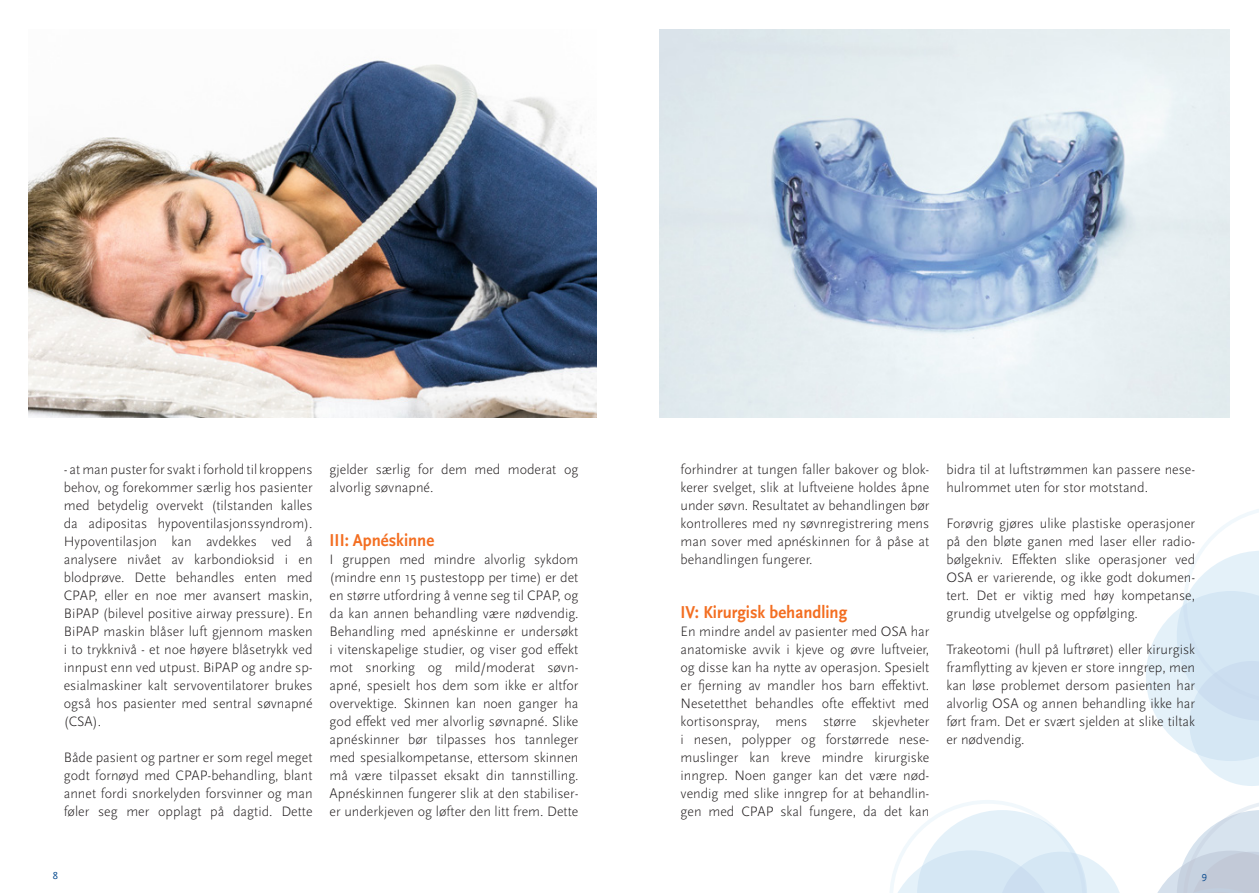
<style>
.page{position:relative;width:1259px;height:893px;background:#fff}
.page>*{position:absolute;margin:0;border:0;box-sizing:border-box;transform-origin:0 0}
.t1{font:700 18px "Scala Sans Pro";color:#f36e21;scale:.93 1}
.t2{font:300 14.25px/18px "Scala Sans Pro";color:#231f20;text-align:justify}
.t3{font:10.5px "Scala Sans Pro";color:#01468c}
</style>
<div class="page">
<svg style="left:1146px;top:509px;width:113px;height:277px"></svg>
<svg style="left:1157px;top:803px;width:102px;height:90px"></svg>
<svg style="left:890px;top:800px;width:230px;height:93px"></svg>
<img style="left:659px;top:30px;width:570px;height:388px">
<img style="left:28px;top:60px;width:569px;height:358px">
<p class="t2" style="left:64px;top:460px;width:250px">- at man puster for svakt i forhold til kroppens behov, og forekommer særlig hos pasienter med betydelig overvekt (tilstanden kalles da adipositas hypoventilasjonssyndrom).<br>Hypoventilasjon kan avdekkes ved å analysere nivået av karbondioksid i en blodprøve. Dette behandles enten med CPAP, eller en noe mer avansert maskin, BiPAP (bilevel positive airway pressure). En BiPAP maskin blåser luft gjennom masken i to trykknivå - et noe høyere blåsetrykk ved innpust enn ved utpust. BiPAP og andre sp&shy;esialmaskiner kalt servoventilatorer brukes også hos pasienter med sentral søvnapné (CSA).</p>
<p class="t2" style="left:64px;top:748px;width:250px">Både pasient og partner er som regel meget godt fornøyd med CPAP-behandling, blant annet fordi snorkelyden forsvinner og man føler seg mer opplagt på dagtid. Dette</p>
<p class="t2" style="left:330px;top:460px;width:250px">gjelder særlig for dem med moderat og alvorlig søvnapné.</p>
<p class="t1" style="left:330px;top:529px;width:114px">III: Apnéskinne</p>
<p class="t2" style="left:330px;top:550px;width:250px">I gruppen med mindre alvorlig sykdom (mindre enn 15 pustestopp per time) er det en større utfordring å venne seg til CPAP, og da kan annen behandling være nødvendig.<br>Behandling med apnéskinne er undersøkt i vitenskapelige studier, og viser god effekt mot snorking og mild/moderat søvn&shy;apné, spesielt hos dem som ikke er altfor overvektige. Skinnen kan noen ganger ha god effekt ved mer alvorlig søvnapné. Slike apnéskinner bør tilpasses hos tannleger med spesialkompetanse, ettersom skinnen må være tilpasset eksakt din tannstilling.<br>Apnéskinnen fungerer slik at den stabiliser&shy;er underkjeven og løfter den litt frem. Dette</p>
<p class="t2" style="left:680px;top:460px;width:250px">forhindrer at tungen faller bakover og blok&shy;kerer svelget, slik at luftveiene holdes åpne under søvn. Resultatet av behandlingen bør kontrolleres med ny søvnregistrering mens man sover med apnéskinnen for å påse at behandlingen fungerer.</p>
<p class="t1" style="left:680px;top:601px;width:181px">IV: Kirurgisk behandling</p>
<p class="t2" style="left:680px;top:622px;width:250px">En mindre andel av pasienter med OSA har anatomiske avvik i kjeve og øvre luftveier, og disse kan ha nytte av operasjon. Spesielt er fjerning av mandler hos barn effektivt.<br>Nesetetthet behandles ofte effektivt med kortisonspray, mens større skjevheter i nesen, polypper og forstørrede nese&shy;muslinger kan kreve mindre kirurgiske inngrep. Noen ganger kan det være nød&shy;vendig med slike inngrep for at behandlin&shy;gen med CPAP skal fungere, da det kan</p>
<p class="t2" style="left:946px;top:460px;width:250px">bidra til at luftstrømmen kan passere nese&shy;hulrommet uten for stor motstand.</p>
<p class="t2" style="left:946px;top:514px;width:250px">Forøvrig gjøres ulike plastiske operasjoner på den bløte ganen med laser eller radio&shy;bølgekniv. Effekten slike operasjoner ved OSA er varierende, og ikke godt dokumen&shy;tert. Det er viktig med høy kompetanse, grundig utvelgelse og oppfølging.</p>
<p class="t2" style="left:946px;top:640px;width:250px">Trakeotomi (hull på luftrøret) eller kirurgisk framflytting av kjeven er store inngrep, men kan løse problemet dersom pasienten har alvorlig OSA og annen behandling ikke har ført fram. Det er svært sjelden at slike tiltak er nødvendig.</p>
<p class="t3" style="left:53px;top:870px;width:7px">8</p>
<p class="t3" style="left:1201px;top:870px;width:7px">9</p>
</div>
